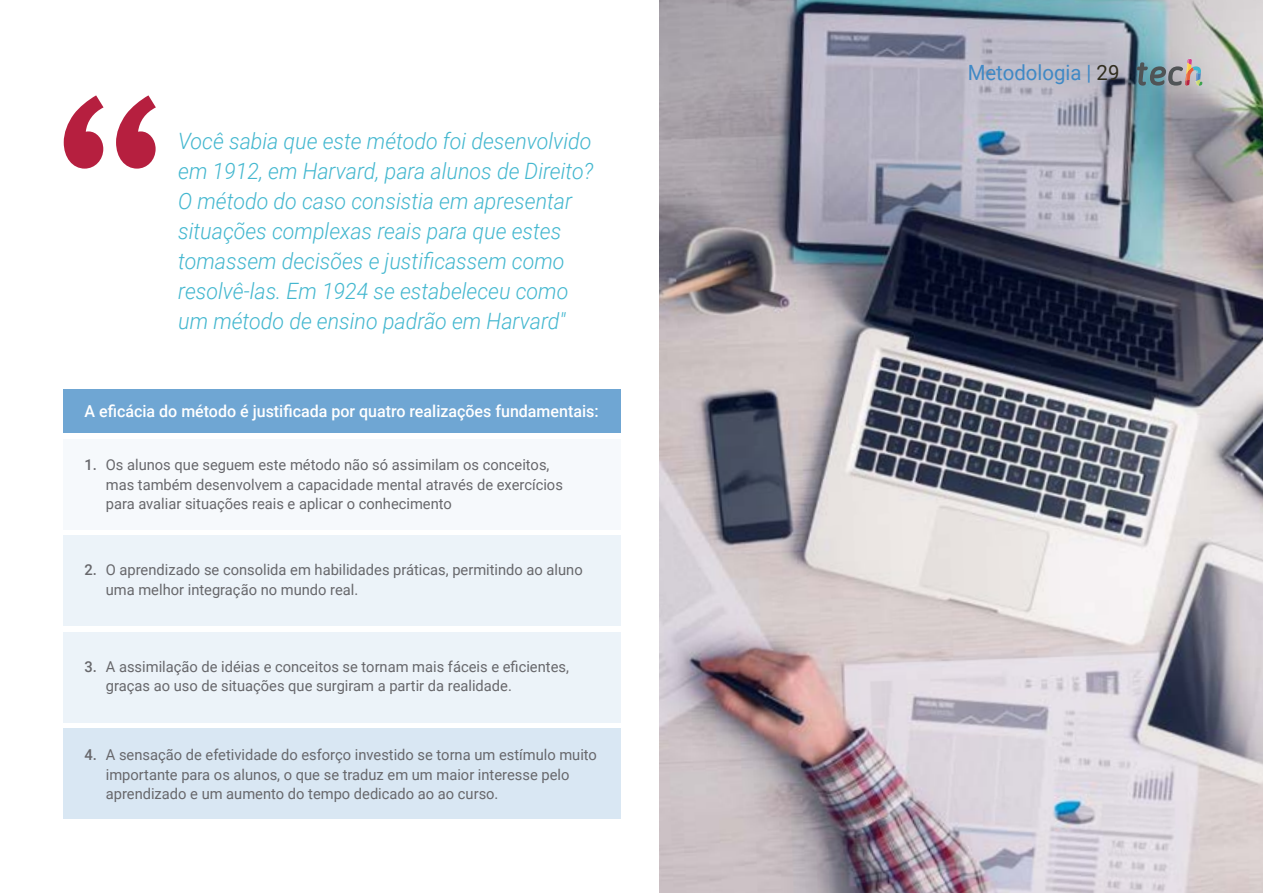
<style>
.page{position:relative;width:1263px;height:893px;background:#fff}
.page>*{position:absolute;margin:0;border:0;box-sizing:border-box;transform-origin:0 0}
.t1{font:italic 300 22.5px/30px "Roboto";color:#43b7cf;scale:.95 1}
.t2{font:21px "Roboto";color:#4089c5}
.t3{font:500 16.5px "Roboto";color:#fff}
.t4{font:15px/19.5px "Roboto";color:#67676b}
.s1{font-weight:500}
.s2{color:#312e20}
</style>
<div class="page">
<img style="left:659px;top:0;width:604px;height:893px">
<svg style="left:64px;top:95px;width:92px;height:74px"></svg>
<svg style="left:1137px;top:59px;width:65px;height:27px;background:#8c989c"></svg>
<div style="left:64px;top:389px;width:557px;height:44px;background:#6fa6d3"></div>
<div style="left:64px;top:728px;width:557px;height:91px;background:#d9e7f3"></div>
<div style="left:64px;top:632px;width:557px;height:90px;background:#ecf3f9"></div>
<div style="left:64px;top:536px;width:557px;height:90px;background:#ecf3f9"></div>
<div style="left:64px;top:439px;width:557px;height:90px;background:#f6f9fc"></div>
<p class="t1" style="left:178px;top:125px;width:438px">Você sabia que este método foi desenvolvido em 1912, em Harvard, para alunos de Direito?<br>O método do caso consistia em apresentar situações complexas reais para que estes tomassem decisões e justificassem como resolvê-las. Em 1924 se estabeleceu como um método de ensino padrão em Harvard"</p>
<p class="t3" style="left:85px;top:400px;width:515px">A eficácia do método é justificada por quatro realizações fundamentais:</p>
<p class="t4" style="left:106px;top:454px;width:459px;text-indent:-21px"><span class="s1">1.</span> Os alunos que seguem este método não só assimilam os conceitos, mas também desenvolvem a capacidade mental através de exercícios para avaliar situações reais e aplicar o conhecimento</p>
<p class="t4" style="left:106px;top:560px;width:478px;text-indent:-21px"><span class="s1">2.</span> O aprendizado se consolida em habilidades práticas, permitindo ao aluno uma melhor integração no mundo real.</p>
<p class="t4" style="left:106px;top:656px;width:465px;text-indent:-21px"><span class="s1">3.</span> A assimilação de idéias e conceitos se tornam mais fáceis e eficientes, graças ao uso de situações que surgiram a partir da realidade.</p>
<p class="t4" style="left:106px;top:744px;width:493px;text-indent:-21px"><span class="s1">4.</span> A sensação de efetividade do esforço investido se torna um estímulo muito importante para os alunos, o que se traduz em um maior interesse pelo aprendizado e um aumento do tempo dedicado ao ao curso.</p>
<h2 class="t2" style="left:968px;top:57px;width:153px">Metodologia | <span class="s2">29</span></h2>
</div>
